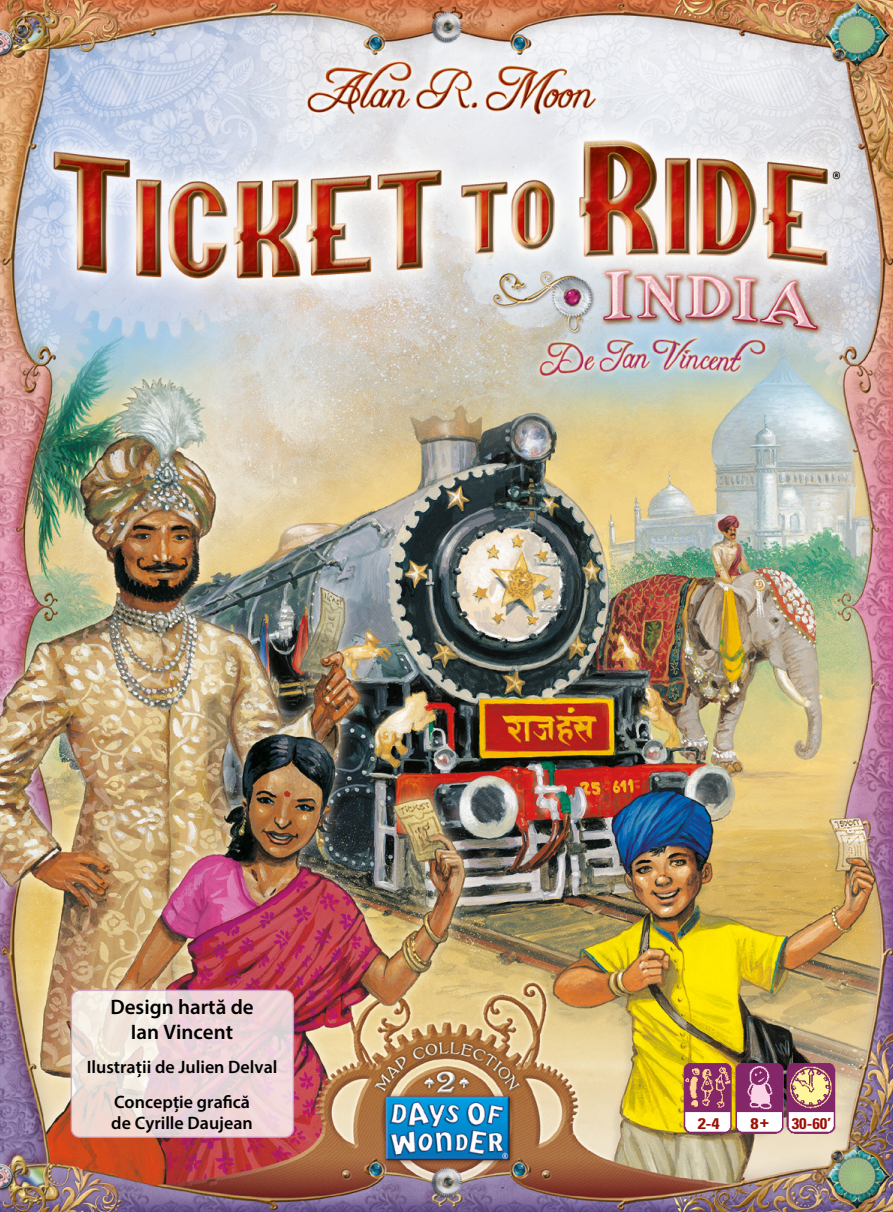
<style>
.page{position:relative;width:893px;height:1212px;background:#fff}
.page>*{position:absolute;margin:0;border:0;box-sizing:border-box;transform-origin:0 0}
.t1{font:600 21px/25.2px "Myriad Pro";color:#000;text-align:center}
.t2{font:600 18px/34.3px "Myriad Pro";color:#000;text-align:center}
.t3{font:700 condensed 15.45px "Univers";color:#9c1006;scale:1.1 1}
.t4{font:700 condensed 15.45px "Univers";color:#9c1006;scale:1.2 1}
</style>
<div class="page">
<img style="left:0;top:0;width:893px;height:1212px">
<img style="left:682px;top:1059px;width:155px;height:79px">
<svg style="left:71px;top:990px;width:222px;height:147px;background:#eddbda"></svg>
<div style="left:71px;top:989px;width:223px;height:149px;border:2px solid #cb9ec9;border-radius:9px"></div>
<p class="t1" style="left:110px;top:994px;width:145px">Design hartă de<br>Ian Vincent</p>
<p class="t2" style="left:87px;top:1050px;width:192px">Ilustrații de Julien Delval<br>Concepție grafică</p>
<p class="t2" style="left:111px;top:1106px;width:143px">de Cyrille Daujean</p>
<p class="t4" style="left:698px;top:1114px;width:20px">2-4</p>
<p class="t4" style="left:751px;top:1113px;width:17px">8+</p>
<p class="t3" style="left:792px;top:1114px;width:37px">30-60’</p>
</div>
